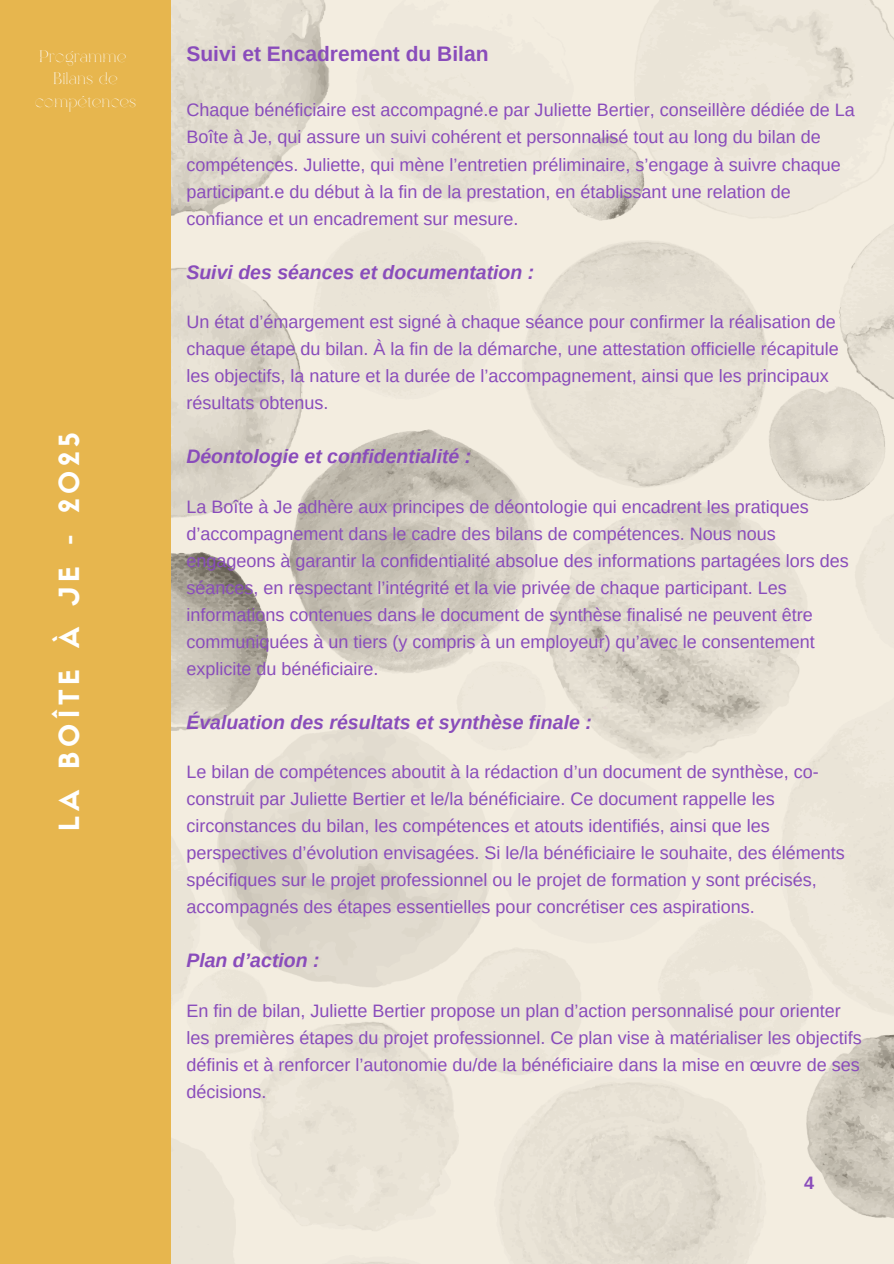
<style>
.page{position:relative;width:894px;height:1264px;background:#fff}
.page>*{position:absolute;margin:0;border:0;box-sizing:border-box;transform-origin:0 0}
.t1{font:27.3px "Sifonn Basic";letter-spacing:.18em;color:#fff}
.t2{font:700 21px "Arimo";color:#894cbb}
.t3{font:italic 700 19.5px "Arimo";color:#894cbb}
.t4{font:18px/27px "Arimo";color:#894cbb}
.t5{font:700 18px "Arimo";color:#894cbb}
.t6{font:16.5px/22.5px "Sirenik";color:#fff;text-align:center}
</style>
<div class="page">
<div style="left:0;top:0;width:893px;height:1263px;background:#e7b64e"></div>
<img style="left:171px;top:0;width:722px;height:1263px">
<h2 class="t6" style="left:39px;top:46px;width:89px">Programme</h2>
<p class="t6" style="left:35px;top:69px;width:103px">Bilans de compétences</p>
<p class="t1" style="left:59px;top:830px;width:400px;rotate:-90deg">LA BOÎTE À JE - 2025</p>
<h1 class="t2" style="left:186px;top:42px;width:304px">Suivi et Encadrement du Bilan</h1>
<p class="t4" style="left:186px;top:97px;width:669px">Chaque bénéficiaire est accompagné.e par Juliette Bertier, conseillère dédiée de La Boîte à Je, qui assure un suivi cohérent et personnalisé tout au long du bilan de compétences. Juliette, qui mène l’entretien préliminaire, s’engage à suivre chaque participant.e du début à la fin de la prestation, en établissant une relation de confiance et un encadrement sur mesure.</p>
<p class="t3" style="left:186px;top:261px;width:349px">Suivi des séances et documentation :</p>
<p class="t4" style="left:186px;top:308px;width:653px">Un état d’émargement est signé à chaque séance pour confirmer la réalisation de chaque étape du bilan. À la fin de la démarche, une attestation officielle récapitule les objectifs, la nature et la durée de l’accompagnement, ainsi que les principaux résultats obtenus.</p>
<h2 class="t3" style="left:186px;top:445px;width:286px">Déontologie et confidentialité :</h2>
<p class="t4" style="left:186px;top:493px;width:664px">La Boîte à Je adhère aux principes de déontologie qui encadrent les pratiques d’accompagnement dans le cadre des bilans de compétences. Nous nous engageons à garantir la confidentialité absolue des informations partagées lors des séances, en respectant l’intégrité et la vie privée de chaque participant. Les informations contenues dans le document de synthèse finalisé ne peuvent être communiquées à un tiers (y compris à un employeur) qu’avec le consentement explicite du bénéficiaire.</p>
<h2 class="t3" style="left:186px;top:711px;width:407px">Évaluation des résultats et synthèse finale :</h2>
<p class="t4" style="left:186px;top:758px;width:659px">Le bilan de compétences aboutit à la rédaction d’un document de synthèse, co&shy;construit par Juliette Bertier et le/la bénéficiaire. Ce document rappelle les circonstances du bilan, les compétences et atouts identifiés, ainsi que les perspectives d’évolution envisagées. Si le/la bénéficiaire le souhaite, des éléments spécifiques sur le projet professionnel ou le projet de formation y sont précisés, accompagnés des étapes essentielles pour concrétiser ces aspirations.</p>
<h2 class="t3" style="left:186px;top:949px;width:135px">Plan d’action :</h2>
<p class="t4" style="left:186px;top:997px;width:676px">En fin de bilan, Juliette Bertier propose un plan d’action personnalisé pour orienter les premières étapes du projet professionnel. Ce plan vise à matérialiser les objectifs définis et à renforcer l’autonomie du/de la bénéficiaire dans la mise en œuvre de ses décisions.</p>
<p class="t5" style="left:804px;top:1172px;width:12px">4</p>
</div>
